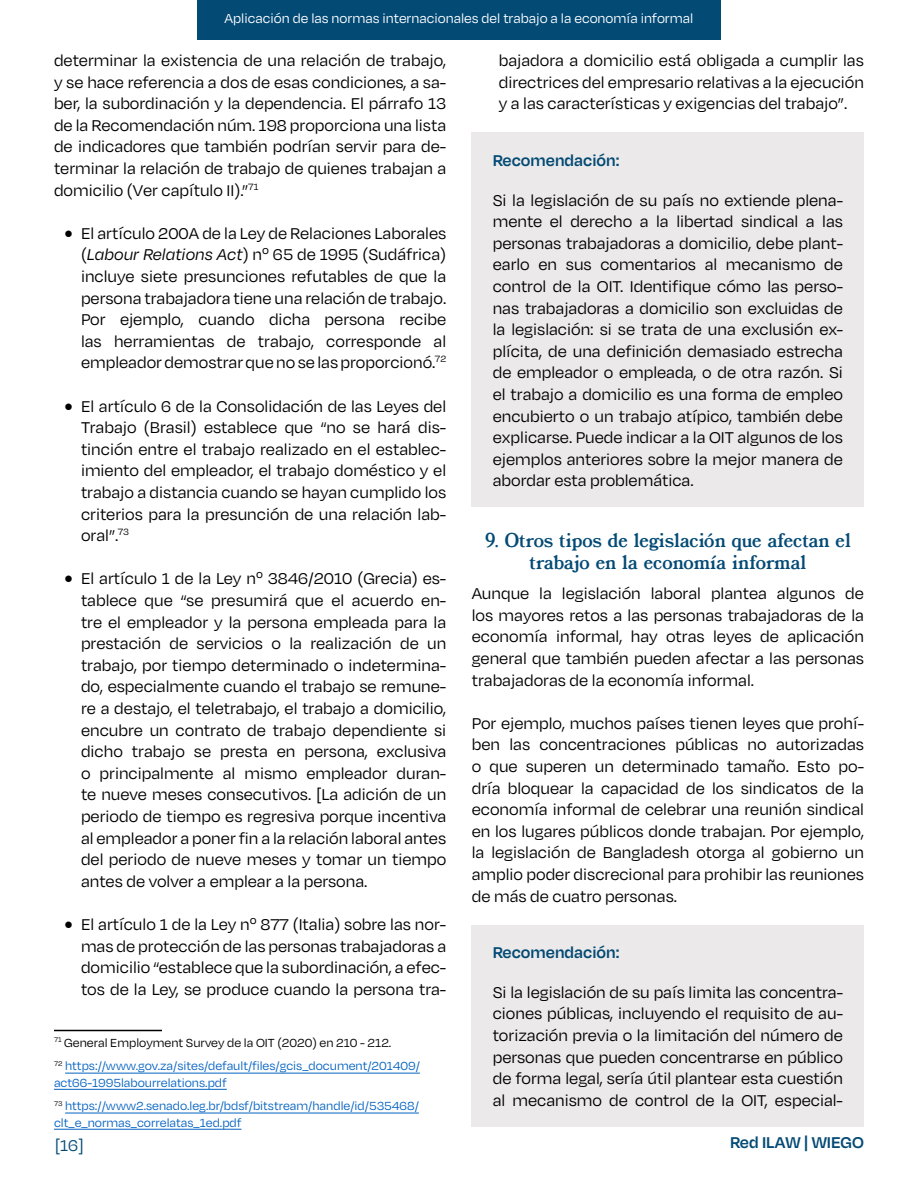
<style>
.page{position:relative;width:918px;height:1188px;background:#fff}
.page>*{position:absolute;margin:0;border:0;box-sizing:border-box;transform-origin:0 0}
.t1{font:18px/21.6px "Degular";color:#000;text-align:justify}
.t2{font:18px/21.6px "Bookman JF Pro";color:#034a75;text-align:center}
.t3{font:600 18px "Degular";color:#034a75}
.t4{font:18px "Degular";color:#034a75}
.t5{font:15px "Degular";color:#fff}
.t6{font:13.5px/23.7px "Degular";color:#0563c1}
.s1{font-style:italic}
.s2{color:#000}
</style>
<div class="page">
<div style="left:197px;top:0;width:524px;height:40px;background:#034a75"></div>
<hr style="left:54px;top:1030px;width:108px;height:1px;background:#000">
<hr style="left:65px;top:1073px;width:355px;height:1px;background:#0563c1">
<hr style="left:54px;top:1089px;width:173px;height:1px;background:#0563c1">
<hr style="left:65px;top:1113px;width:354px;height:1px;background:#0563c1">
<hr style="left:54px;top:1129px;width:187px;height:1px;background:#0563c1">
<div style="left:472px;top:133px;width:392px;height:54px;background:#ebe9e9"></div>
<div style="left:472px;top:172px;width:392px;height:335px;background:#ebe9e9"></div>
<div style="left:472px;top:925px;width:392px;height:54px;background:#ebe9e9"></div>
<div style="left:472px;top:965px;width:392px;height:162px;background:#ebe9e9"></div>
<p class="t5" style="left:225px;top:10px;width:470px">Aplicación de las normas internacionales del trabajo a la economía informal</p>
<p class="t1" style="left:54px;top:49px;width:394px">determinar la existencia de una relación de trabajo, y se hace referencia a dos de esas condiciones, a sa&shy;ber, la subordinación y la dependencia. El párrafo 13 de la Recomendación núm. 198 proporciona una lista de indicadores que también podrían servir para de&shy;terminar la relación de trabajo de quienes trabajan a domicilio (Ver capítulo II).”<sup>71</sup></p>
<p class="t1" style="left:81px;top:222px;width:367px;text-indent:-17px">• El artículo 200A de la Ley de Relaciones Laborales (<span class="s1">Labour Relations Act</span>) nº 65 de 1995 (Sudáfrica) incluye siete presunciones refutables de que la persona trabajadora tiene una relación de trabajo.<br>Por ejemplo, cuando dicha persona recibe las herramientas de trabajo, corresponde al empleador demostrar que no se las proporcionó.<sup>72</sup></p>
<p class="t1" style="left:81px;top:395px;width:367px;text-indent:-17px">• El artículo 6 de la Consolidación de las Leyes del Trabajo (Brasil) establece que “no se hará dis&shy;tinción entre el trabajo realizado en el establec&shy;imiento del empleador, el trabajo doméstico y el trabajo a distancia cuando se hayan cumplido los criterios para la presunción de una relación lab&shy;oral”.<sup>73</sup></p>
<p class="t1" style="left:81px;top:567px;width:367px;text-indent:-17px">• El artículo 1 de la Ley nº 3846/2010 (Grecia) es&shy;tablece que “se presumirá que el acuerdo en&shy;tre el empleador y la persona empleada para la prestación de servicios o la realización de un trabajo, por tiempo determinado o indetermina&shy;do, especialmente cuando el trabajo se remune&shy;re a destajo, el teletrabajo, el trabajo a domicilio, encubre un contrato de trabajo dependiente si dicho trabajo se presta en persona, exclusiva o principalmente al mismo empleador duran&shy;te nueve meses consecutivos. [La adición de un periodo de tiempo es regresiva porque incentiva al empleador a poner fin a la relación laboral antes del periodo de nueve meses y tomar un tiempo antes de volver a emplear a la persona.</p>
<p class="t1" style="left:81px;top:913px;width:367px;text-indent:-17px">• El artículo 1 de la Ley nº 877 (Italia) sobre las nor&shy;mas de protección de las personas trabajadoras a domicilio “establece que la subordinación, a efec&shy;tos de la Ley, se produce cuando la persona tra-</p>
<p class="t6" style="left:54px;top:1030px;width:367px"><sup>71</sup> <span class="s2">General Employment Survey de la OIT (2020) en 210 - 212.<br></span><sup>72</sup> https://www.gov.za/sites/default/files/gcis_document/201409/</p>
<p class="t6" style="left:54px;top:1070px;width:366px">act66-1995labourrelations.pdf<br><sup>73</sup> https://www2.senado.leg.br/bdsf/bitstream/handle/id/535468/</p>
<p class="t6" style="left:54px;top:1110px;width:189px">clt_e_normas_correlatas_1ed.pdf</p>
<p class="t1" style="left:499px;top:49px;width:367px">bajadora a domicilio está obligada a cumplir las directrices del empresario relativas a la ejecución y a las características y exigencias del trabajo”.</p>
<p class="t3" style="left:493px;top:149px;width:128px">Recomendación:</p>
<p class="t1" style="left:493px;top:188px;width:352px">Si la legislación de su país no extiende plena&shy;mente el derecho a la libertad sindical a las personas trabajadoras a domicilio, debe plant&shy;earlo en sus comentarios al mecanismo de control de la OIT. Identifique cómo las perso&shy;nas trabajadoras a domicilio son excluidas de la legislación: si se trata de una exclusión ex&shy;plícita, de una definición demasiado estrecha de empleador o empleada, o de otra razón. Si el trabajo a domicilio es una forma de empleo encubierto o un trabajo atípico, también debe explicarse. Puede indicar a la OIT algunos de los ejemplos anteriores sobre la mejor manera de abordar esta problemática.</p>
<p class="t2" style="left:485px;top:530px;width:367px">9. Otros tipos de legislación que afectan el trabajo en la economía informal</p>
<p class="t1" style="left:472px;top:582px;width:394px">Aunque la legislación laboral plantea algunos de los mayores retos a las personas trabajadoras de la economía informal, hay otras leyes de aplicación general que también pueden afectar a las personas trabajadoras de la economía informal.</p>
<p class="t1" style="left:472px;top:712px;width:394px">Por ejemplo, muchos países tienen leyes que prohí&shy;ben las concentraciones públicas no autorizadas o que superen un determinado tamaño. Esto po&shy;dría bloquear la capacidad de los sindicatos de la economía informal de celebrar una reunión sindical en los lugares públicos donde trabajan. Por ejemplo, la legislación de Bangladesh otorga al gobierno un amplio poder discrecional para prohibir las reuniones de más de cuatro personas.</p>
<p class="t3" style="left:493px;top:941px;width:128px">Recomendación:</p>
<p class="t1" style="left:493px;top:981px;width:352px">Si la legislación de su país limita las concentra&shy;ciones públicas, incluyendo el requisito de au&shy;torización previa o la limitación del número de personas que pueden concentrarse en público de forma legal, sería útil plantear esta cuestión al mecanismo de control de la OIT, especial-</p>
<p class="t4" style="left:55px;top:1134px;width:30px">[16]</p>
<p class="t3" style="left:730px;top:1132px;width:135px">Red ILAW | WIEGO</p>
</div>
